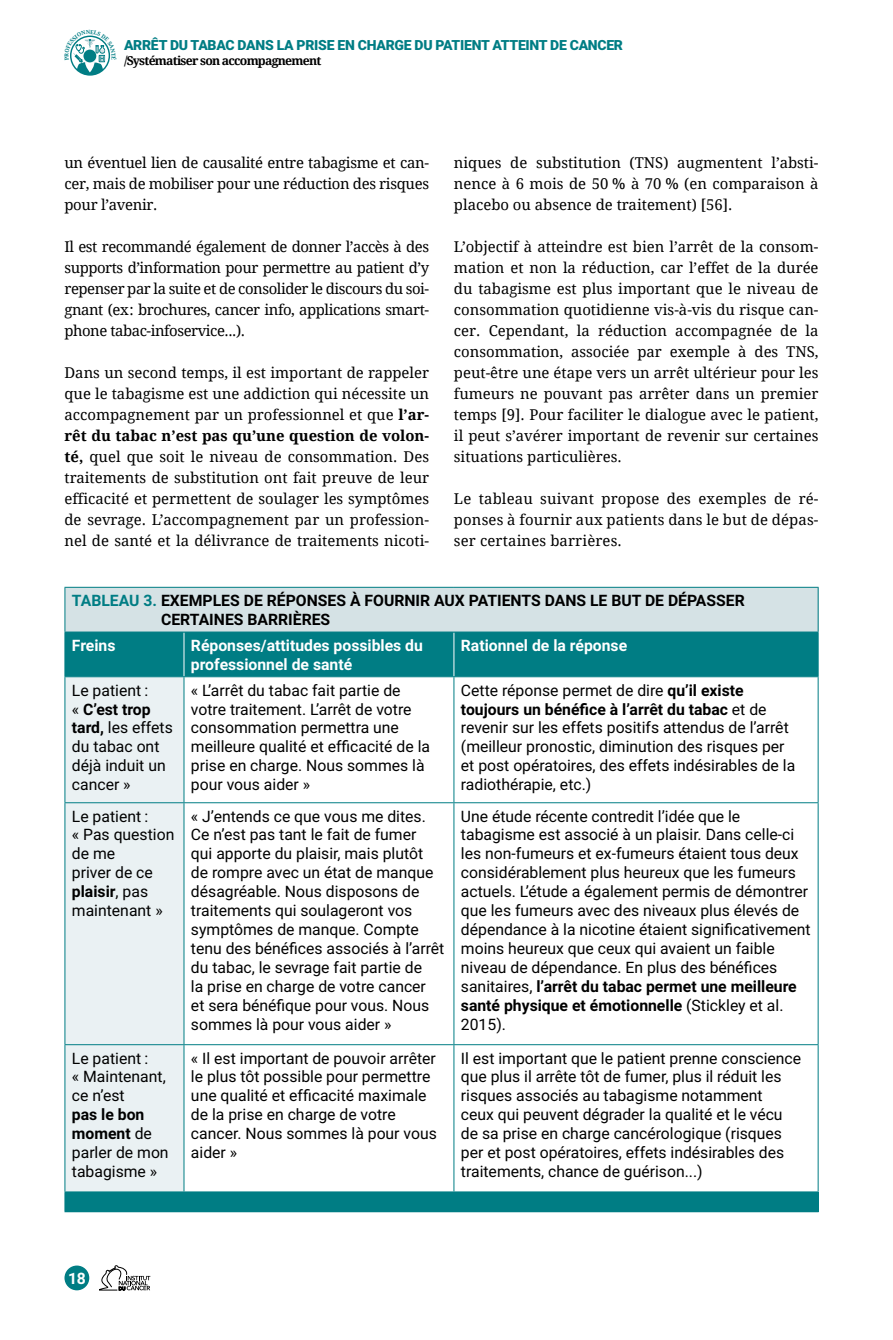
<style>
.page{position:relative;width:893px;height:1340px;background:#fff}
.page>*{position:absolute;margin:0;border:0;box-sizing:border-box;transform-origin:0 0}
.t1{font:15.75px/18.9px "Roboto";color:#000}
.t2{font:700 15.75px/18.9px "Roboto";color:#000}
.t3{font:700 15.75px/18.9px "Roboto";color:#fff}
.t4{font:14.88px/21px "Droid Serif";color:#000;text-align:justify}
.t5{font:900 14px "Roboto";letter-spacing:-.02em;color:#007d84}
.t6{font:700 12.25px "Droid Serif";letter-spacing:-.06em;color:#000}
.s1{font-weight:700}
.s2{color:#007d84}
</style>
<div class="page">
<svg style="left:99px;top:1265px;width:51px;height:25px"></svg>
<div style="left:64px;top:1265px;width:25px;height:25px;background:#007d84;border-radius:50%"></div>
<div style="left:70px;top:36px;width:40px;height:40px;border:1px solid #007d84;border-radius:50%"></div>
<div style="left:65px;top:587px;width:753px;height:45px;background:#d5e2e5"></div>
<div style="left:65px;top:632px;width:753px;height:44px;background:#007d84"></div>
<div style="left:65px;top:677px;width:119px;height:514px;background:#eaf1f3"></div>
<svg style="left:185px;top:677px;width:633px;height:514px"></svg>
<svg style="left:185px;top:803px;width:633px;height:241px"></svg>
<div style="left:65px;top:1191px;width:753px;height:20px;background:#007d84"></div>
<hr style="left:184px;top:632px;width:1px;height:44px;background:#fff">
<hr style="left:453px;top:632px;width:1px;height:44px;background:#fff">
<hr style="left:64px;top:587px;width:1px;height:44px;background:#007d84">
<hr style="left:64px;top:587px;width:120px;height:1px;background:#007d84">
<hr style="left:184px;top:587px;width:270px;height:1px;background:#007d84">
<hr style="left:454px;top:587px;width:365px;height:1px;background:#007d84">
<hr style="left:818px;top:587px;width:1px;height:44px;background:#007d84">
<hr style="left:64px;top:632px;width:1px;height:44px;background:#007d84">
<hr style="left:64px;top:631px;width:120px;height:1px;background:#007d84">
<hr style="left:184px;top:631px;width:270px;height:1px;background:#007d84">
<hr style="left:454px;top:631px;width:365px;height:1px;background:#007d84">
<hr style="left:818px;top:632px;width:1px;height:44px;background:#007d84">
<hr style="left:64px;top:677px;width:1px;height:125px;background:#007d84">
<hr style="left:64px;top:676px;width:120px;height:1px;background:#007d84">
<hr style="left:184px;top:676px;width:270px;height:1px;background:#007d84">
<hr style="left:454px;top:676px;width:365px;height:1px;background:#007d84">
<hr style="left:184px;top:677px;width:1px;height:125px;background:#007d84">
<hr style="left:453px;top:677px;width:1px;height:125px;background:#007d84">
<hr style="left:818px;top:677px;width:1px;height:125px;background:#007d84">
<hr style="left:64px;top:803px;width:1px;height:241px;background:#007d84">
<hr style="left:64px;top:802px;width:120px;height:1px;background:#007d84">
<hr style="left:184px;top:802px;width:270px;height:1px;background:#007d84">
<hr style="left:454px;top:802px;width:365px;height:1px;background:#007d84">
<hr style="left:184px;top:803px;width:1px;height:241px;background:#007d84">
<hr style="left:453px;top:803px;width:1px;height:241px;background:#007d84">
<hr style="left:818px;top:803px;width:1px;height:241px;background:#007d84">
<hr style="left:64px;top:1045px;width:1px;height:146px;background:#007d84">
<hr style="left:64px;top:1044px;width:120px;height:1px;background:#007d84">
<hr style="left:184px;top:1044px;width:270px;height:1px;background:#007d84">
<hr style="left:454px;top:1044px;width:365px;height:1px;background:#007d84">
<hr style="left:184px;top:1045px;width:1px;height:146px;background:#007d84">
<hr style="left:453px;top:1045px;width:1px;height:146px;background:#007d84">
<hr style="left:818px;top:1045px;width:1px;height:146px;background:#007d84">
<svg style="left:64px;top:1192px;width:1px;height:19px"></svg>
<hr style="left:64px;top:1191px;width:120px;height:1px;background:#007d84">
<hr style="left:454px;top:1191px;width:365px;height:1px;background:#007d84">
<svg style="left:818px;top:1192px;width:1px;height:19px"></svg>
<hr style="left:64px;top:1211px;width:120px;height:1px;background:#007d84">
<hr style="left:184px;top:1211px;width:270px;height:1px;background:#007d84">
<hr style="left:454px;top:1211px;width:365px;height:1px;background:#007d84">
<svg style="left:70px;top:35px;width:41px;height:40px"></svg>
<p class="t5" style="left:124px;top:35px;width:501px">ARRÊT DU TABAC DANS LA PRISE EN CHARGE DU PATIENT ATTEINT DE CANCER</p>
<p class="t6" style="left:124px;top:53px;width:199px">/Systématiser son accompagnement</p>
<p class="t4" style="left:64px;top:152px;width:366px">un éventuel lien de causalité entre tabagisme et can&shy;cer, mais de mobiliser pour une réduction des risques pour l’avenir.</p>
<p class="t4" style="left:64px;top:236px;width:366px">Il est recommandé également de donner l’accès à des supports d’information pour permettre au patient d’y repenser par la suite et de consolider le discours du soi&shy;gnant (ex: brochures, cancer info, applications smart&shy;phone tabac-infoservice...).</p>
<p class="t4" style="left:64px;top:362px;width:366px">Dans un second temps, il est important de rappeler que le tabagisme est une addiction qui nécessite un accompagnement par un professionnel et que <span class="s1">l’ar&shy;rêt du tabac n’est pas qu’une question de volon&shy;té,</span> quel que soit le niveau de consommation. Des traitements de substitution ont fait preuve de leur efficacité et permettent de soulager les symptômes de sevrage. L’accompagnement par un profession&shy;nel de santé et la délivrance de traitements nicoti-</p>
<p class="t4" style="left:454px;top:152px;width:366px">niques de substitution (TNS) augmentent l’absti&shy;nence à 6 mois de 50 % à 70 % (en comparaison à placebo ou absence de traitement) [56].</p>
<p class="t4" style="left:454px;top:236px;width:366px">L’objectif à atteindre est bien l’arrêt de la consom&shy;mation et non la réduction, car l’effet de la durée du tabagisme est plus important que le niveau de consommation quotidienne vis-à-vis du risque can&shy;cer. Cependant, la réduction accompagnée de la consommation, associée par exemple à des TNS, peut-être une étape vers un arrêt ultérieur pour les fumeurs ne pouvant pas arrêter dans un premier temps [9]. Pour faciliter le dialogue avec le patient, il peut s’avérer important de revenir sur certaines situations particulières.</p>
<p class="t4" style="left:454px;top:488px;width:366px">Le tableau suivant propose des exemples de ré&shy;ponses à fournir aux patients dans le but de dépas&shy;ser certaines barrières.</p>
<p class="t2" style="left:161px;top:590px;width:585px;text-indent:-89px"><span class="s2">TABLEAU 3.</span> EXEMPLES DE RÉPONSES À FOURNIR AUX PATIENTS DANS LE BUT DE DÉPASSER<br>CERTAINES BARRIÈRES</p>
<p class="t3" style="left:72px;top:635px;width:45px">Freins</p>
<p class="t3" style="left:191px;top:635px;width:233px">Réponses/attitudes possibles du professionnel de santé</p>
<p class="t3" style="left:461px;top:635px;width:168px">Rationnel de la réponse</p>
<p class="t1" style="left:72px;top:680px;width:102px">Le patient :<br>« <span class="s1">C’est trop tard,</span> les effets du tabac ont déjà induit un cancer »</p>
<p class="t1" style="left:191px;top:680px;width:241px">« L’arrêt du tabac fait partie de votre traitement. L’arrêt de votre consommation permettra une meilleure qualité et efficacité de la prise en charge. Nous sommes là pour vous aider »</p>
<p class="t1" style="left:461px;top:680px;width:336px">Cette réponse permet de dire <span class="s1">qu’il existe toujours un bénéfice à l’arrêt du tabac</span> et de revenir sur les effets positifs attendus de l’arrêt (meilleur pronostic, diminution des risques per et post opératoires, des effets indésirables de la radiothérapie, etc.)</p>
<p class="t1" style="left:72px;top:806px;width:104px">Le patient :<br>« Pas question de me<br>priver de ce <span class="s1">plaisir</span>, pas maintenant »</p>
<p class="t1" style="left:191px;top:806px;width:255px">« J’entends ce que vous me dites.<br>Ce n’est pas tant le fait de fumer<br>qui apporte du plaisir, mais plutôt<br>de rompre avec un état de manque désagréable. Nous disposons de traitements qui soulageront vos symptômes de manque. Compte tenu des bénéfices associés à l’arrêt du tabac, le sevrage fait partie de<br>la prise en charge de votre cancer<br>et sera bénéfique pour vous. Nous sommes là pour vous aider »</p>
<p class="t1" style="left:461px;top:806px;width:351px">Une étude récente contredit l’idée que le tabagisme est associé à un plaisir. Dans celle-ci les non-fumeurs et ex-fumeurs étaient tous deux considérablement plus heureux que les fumeurs actuels. L’étude a également permis de démontrer que les fumeurs avec des niveaux plus élevés de dépendance à la nicotine étaient significativement moins heureux que ceux qui avaient un faible niveau de dépendance. En plus des bénéfices sanitaires, <span class="s1">l’arrêt du tabac permet une meilleure santé physique et émotionnelle</span> (Stickley et al.<br>2015).</p>
<p class="t1" style="left:72px;top:1047px;width:95px">Le patient :<br>« Maintenant, ce n’est</p>
<p class="t1" style="left:72px;top:1104px;width:98px"><span class="s1">pas le bon moment</span> de parler de mon tabagisme »</p>
<p class="t1" style="left:191px;top:1047px;width:247px">« Il est important de pouvoir arrêter le plus tôt possible pour permettre une qualité et efficacité maximale de la prise en charge de votre cancer. Nous sommes là pour vous aider »</p>
<p class="t1" style="left:461px;top:1047px;width:342px">Il est important que le patient prenne conscience que plus il arrête tôt de fumer, plus il réduit les risques associés au tabagisme notamment<br>ceux qui peuvent dégrader la qualité et le vécu de sa prise en charge cancérologique (risques per et post opératoires, effets indésirables des traitements, chance de guérison...)</p>
<p class="t3" style="left:68px;top:1268px;width:19px">18</p>
</div>
